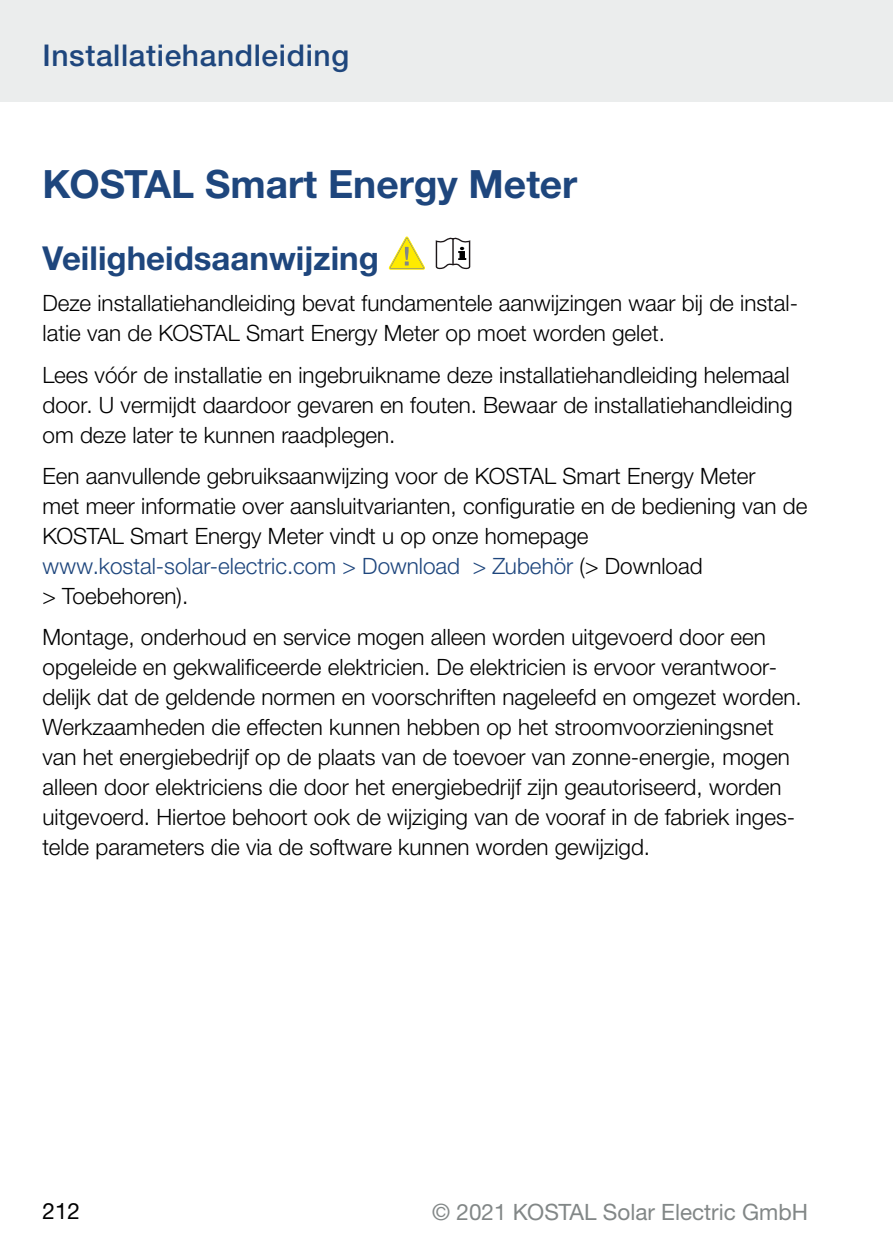
<style>
.page{position:relative;width:893px;height:1259px;background:#fff}
.page>*{position:absolute;margin:0;border:0;box-sizing:border-box;transform-origin:0 0}
.t1{font:700 39px "Helvetica Neue LTW1 G";color:#1e467d}
.t2{font:700 33px "Helvetica Neue LTW1 G";color:#1e467d}
.t3{font:500 30px "Helvetica Neue LTW1 G";letter-spacing:.02em;color:#1e467d}
.t4{font:300 22.5px/30px "Helvetica Neue LTW1 G";color:#000}
.t5{font:22.5px "Helvetica Neue LTW1 G";color:#828787}
.t6{font:22.5px "Helvetica Neue LTW1 G";color:#000}
.s1{color:#1e467d}
</style>
<div class="page">
<div style="left:0;top:0;width:893px;height:102px;background:#ebeded"></div>
<svg style="left:388px;top:236px;width:37px;height:34px"></svg>
<svg style="left:435px;top:237px;width:36px;height:32px"></svg>
<h3 class="t3" style="left:43px;top:37px;width:308px">Installatiehandleiding</h3>
<h1 class="t1" style="left:43px;top:160px;width:536px">KOSTAL Smart Energy Meter</h1>
<h2 class="t2" style="left:43px;top:238px;width:338px">Veiligheidsaanwijzing</h2>
<p class="t4" style="left:43px;top:288px;width:757px">Deze installatiehandleiding bevat fundamentele aanwijzingen waar bij de instal&shy;latie van de KOSTAL Smart Energy Meter op moet worden gelet.</p>
<p class="t4" style="left:43px;top:359px;width:751px">Lees vóór de installatie en ingebruikname deze installatiehandleiding helemaal door. U vermijdt daardoor gevaren en fouten. Bewaar de installatiehandleiding om deze later te kunnen raadplegen.</p>
<p class="t4" style="left:43px;top:461px;width:766px">Een aanvullende gebruiksaanwijzing voor de KOSTAL Smart Energy Meter<br>met meer informatie over aansluitvarianten, configuratie en de bediening van de KOSTAL Smart Energy Meter vindt u op onze homepage <span class="s1">www.kostal-solar-electric.com &gt; Download &gt; Zubehör</span> (&gt; Download<br>&gt; Toebehoren).</p>
<p class="t4" style="left:43px;top:622px;width:761px">Montage, onderhoud en service mogen alleen worden uitgevoerd door een opgeleide en gekwalificeerde elektricien. De elektricien is ervoor verantwoor&shy;delijk dat de geldende normen en voorschriften nageleefd en omgezet worden.<br>Werkzaamheden die effecten kunnen hebben op het stroomvoorzieningsnet van het energiebedrijf op de plaats van de toevoer van zonne-energie, mogen alleen door elektriciens die door het energiebedrijf zijn geautoriseerd, worden uitgevoerd. Hiertoe behoort ook de wijziging van de vooraf in de fabriek inges&shy;telde parameters die via de software kunnen worden gewijzigd.</p>
<p class="t6" style="left:43px;top:1197px;width:39px">212</p>
<p class="t5" style="left:432px;top:1197px;width:377px">© 2021 KOSTAL Solar Electric GmbH</p>
</div>
